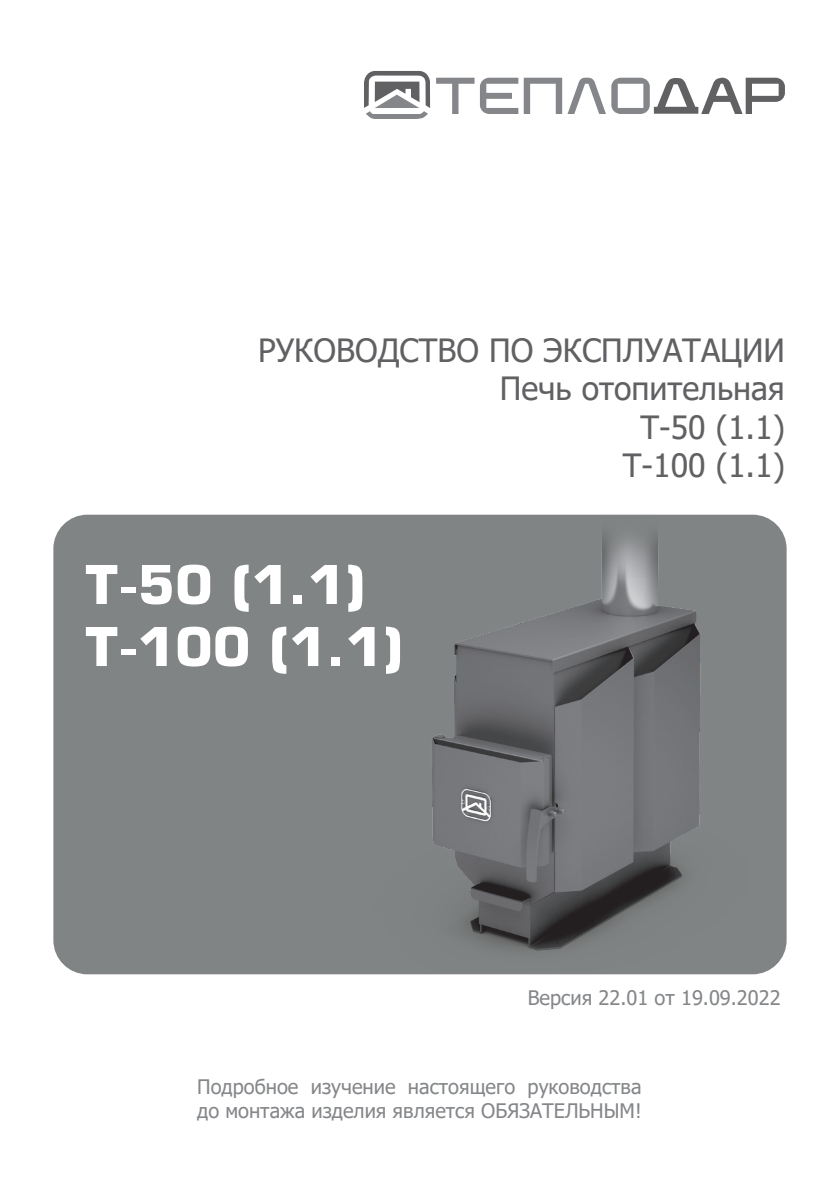
<style>
.page{position:relative;width:840px;height:1191px;background:#fff}
.page>*{position:absolute;margin:0;border:0;box-sizing:border-box;transform-origin:0 0}
.t1{font:700 52px "Europe";color:#fff}
.t2{font:32px "Tahoma";color:#616164}
.t3{font:20px "Tahoma";color:#848689}
</style>
<div class="page">
<div style="left:53px;top:514px;width:733px;height:460px;background:#818484;border-radius:34px"></div>
<svg style="left:364px;top:70px;width:66px;height:49px"></svg>
<svg style="left:436px;top:78px;width:348px;height:36px"></svg>
<img style="left:305px;top:514px;width:482px;height:458px">
<p class="t2" style="left:258px;top:329px;width:528px">РУКОВОДСТВО ПО ЭКСПЛУАТАЦИИ</p>
<p class="t2" style="left:499px;top:367px;width:286px">Печь отопительная</p>
<p class="t2" style="left:640px;top:406px;width:146px">Т-50 (1.1)</p>
<p class="t2" style="left:622px;top:444px;width:163px">Т-100 (1.1)</p>
<p class="t1" style="left:85px;top:553px;width:282px">Т-50 (1.1)</p>
<p class="t1" style="left:85px;top:615px;width:319px">Т-100 (1.1)</p>
<p class="t3" style="left:527px;top:984px;width:254px">Версия 22.01 от 19.09.2022</p>
<p class="t3" style="left:197px;top:1073px;width:445px">Подробное изучение настоящего руководства</p>
<p class="t3" style="left:197px;top:1097px;width:445px">до монтажа изделия является ОБЯЗАТЕЛЬНЫМ!</p>
</div>
